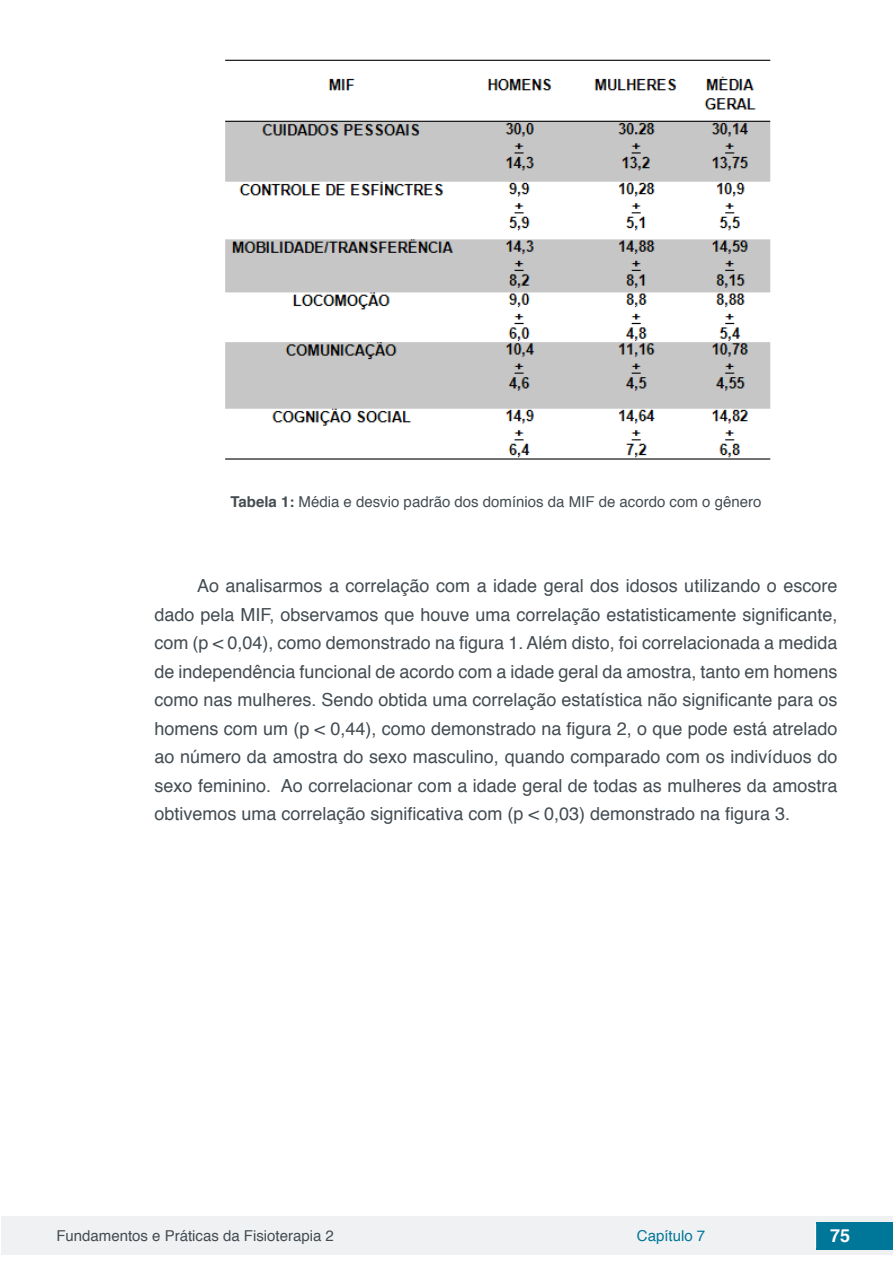
<style>
.page{position:relative;width:893px;height:1263px;background:#fff}
.page>*{position:absolute;margin:0;border:0;box-sizing:border-box;transform-origin:0 0}
.t1{font:18px/28.5px "Helvetica";color:#434c52;text-align:justify}
.t2{font:700 18px "Helvetica";color:#fff}
.t3{font:15px "Helvetica";color:#434c52}
.t4{font:15px "Helvetica";color:#007699}
.s1{font-weight:700}
</style>
<div class="page">
<div style="left:1px;top:1216px;width:891px;height:38px;background:#f0f1f2"></div>
<div style="left:816px;top:1222px;width:77px;height:27px;background:#007699"></div>
<svg style="left:815px;top:1224px;width:1px;height:24px"></svg>
<img style="left:225px;top:59px;width:546px;height:401px">
<p class="t3" style="left:230px;top:490px;width:532px"><span class="s1">Tabela 1:</span> Média e desvio padrão dos domínios da MIF de acordo com o gênero</p>
<p class="t1" style="left:154px;top:572px;width:684px;text-indent:43px">Ao analisarmos a correlação com a idade geral dos idosos utilizando o escore dado pela MIF, observamos que houve uma correlação estatisticamente significante, com (p &lt; 0,04), como demonstrado na figura 1. Além disto, foi correlacionada a medida de independência funcional de acordo com a idade geral da amostra, tanto em homens como nas mulheres. Sendo obtida uma correlação estatística não significante para os homens com um (p &lt; 0,44), como demonstrado na figura 2, o que pode está atrelado ao número da amostra do sexo masculino, quando comparado com os indivíduos do sexo feminino. Ao correlacionar com a idade geral de todas as mulheres da amostra obtivemos uma correlação significativa com (p &lt; 0,03) demonstrado na figura 3.</p>
<p class="t3" style="left:56px;top:1224px;width:279px">Fundamentos e Práticas da Fisioterapia 2</p>
<p class="t4" style="left:637px;top:1224px;width:70px">Capítulo 7</p>
<p class="t2" style="left:830px;top:1221px;width:22px">75</p>
</div>
